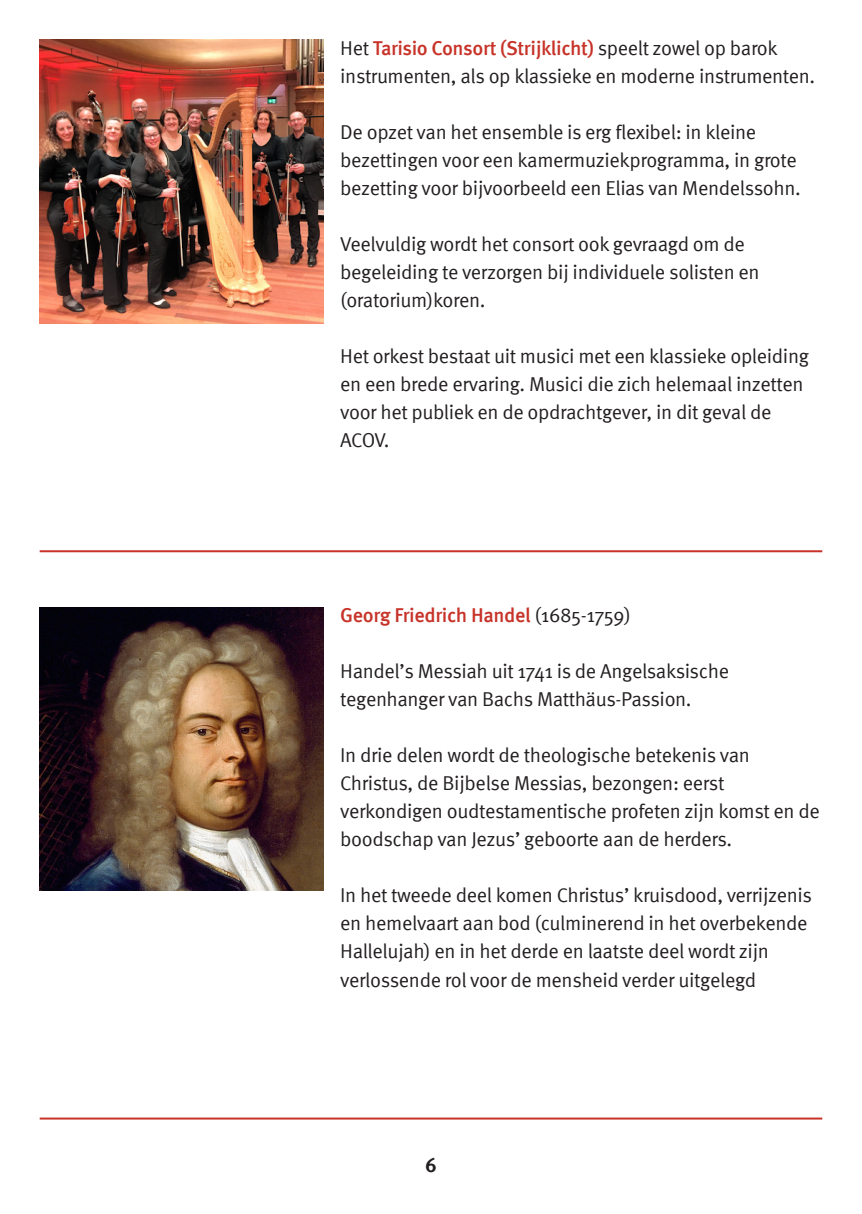
<style>
.page{position:relative;width:862px;height:1214px;background:#fff}
.page>*{position:absolute;margin:0;border:0;box-sizing:border-box;transform-origin:0 0}
.t1{font:20px/28px "Meta Pro";letter-spacing:-.02em;color:#231f20}
.t2{font:500 20px "Meta Pro";letter-spacing:-.02em;color:#c73329}
.t3{font:700 20px "Meta Pro";color:#231f20}
.s1{font-weight:500;color:#c73329}
.s2{font-weight:400;color:#231f20}
</style>
<div class="page">
<hr style="left:40px;top:550px;width:782px;height:2px;background:#c73329">
<img style="left:40px;top:40px;width:283px;height:283px">
<hr style="left:40px;top:1117px;width:782px;height:2px;background:#c73329">
<img style="left:40px;top:607px;width:283px;height:283px">
<p class="t1" style="left:340px;top:33px;width:476px">Het <span class="s1">Tarisio Consort (Strijklicht)</span> speelt zowel op barok instrumenten, als op klassieke en moderne instrumenten.</p>
<p class="t1" style="left:340px;top:117px;width:462px">De opzet van het ensemble is erg flexibel: in kleine bezettingen voor een kamermuziekprogramma, in grote bezetting voor bijvoorbeeld een Elias van Mendelssohn.</p>
<p class="t1" style="left:340px;top:229px;width:421px">Veelvuldig wordt het consort ook gevraagd om de begeleiding te verzorgen bij individuele solisten en (oratorium)koren.</p>
<p class="t1" style="left:340px;top:341px;width:470px">Het orkest bestaat uit musici met een klassieke opleiding en een brede ervaring. Musici die zich helemaal inzetten voor het publiek en de opdrachtgever, in dit geval de ACOV.</p>
<p class="t2" style="left:340px;top:599px;width:292px">Georg Friedrich Handel <span class="s2">(1685-1759)</span></p>
<p class="t1" style="left:340px;top:656px;width:390px">Handel’s Messiah uit 1741 is de Angelsaksische tegenhanger van Bachs Matthäus-Passion.</p>
<p class="t1" style="left:340px;top:740px;width:481px">In drie delen wordt de theologische betekenis van Christus, de Bijbelse Messias, bezongen: eerst verkondigen oudtestamentische profeten zijn komst en de boodschap van Jezus’ geboorte aan de herders.</p>
<p class="t1" style="left:340px;top:880px;width:473px">In het tweede deel komen Christus’ kruisdood, verrijzenis en hemelvaart aan bod (culminerend in het overbekende Hallelujah) en in het derde en laatste deel wordt zijn verlossende rol voor de mensheid verder uitgelegd</p>
<p class="t3" style="left:425px;top:1149px;width:13px">6</p>
</div>
